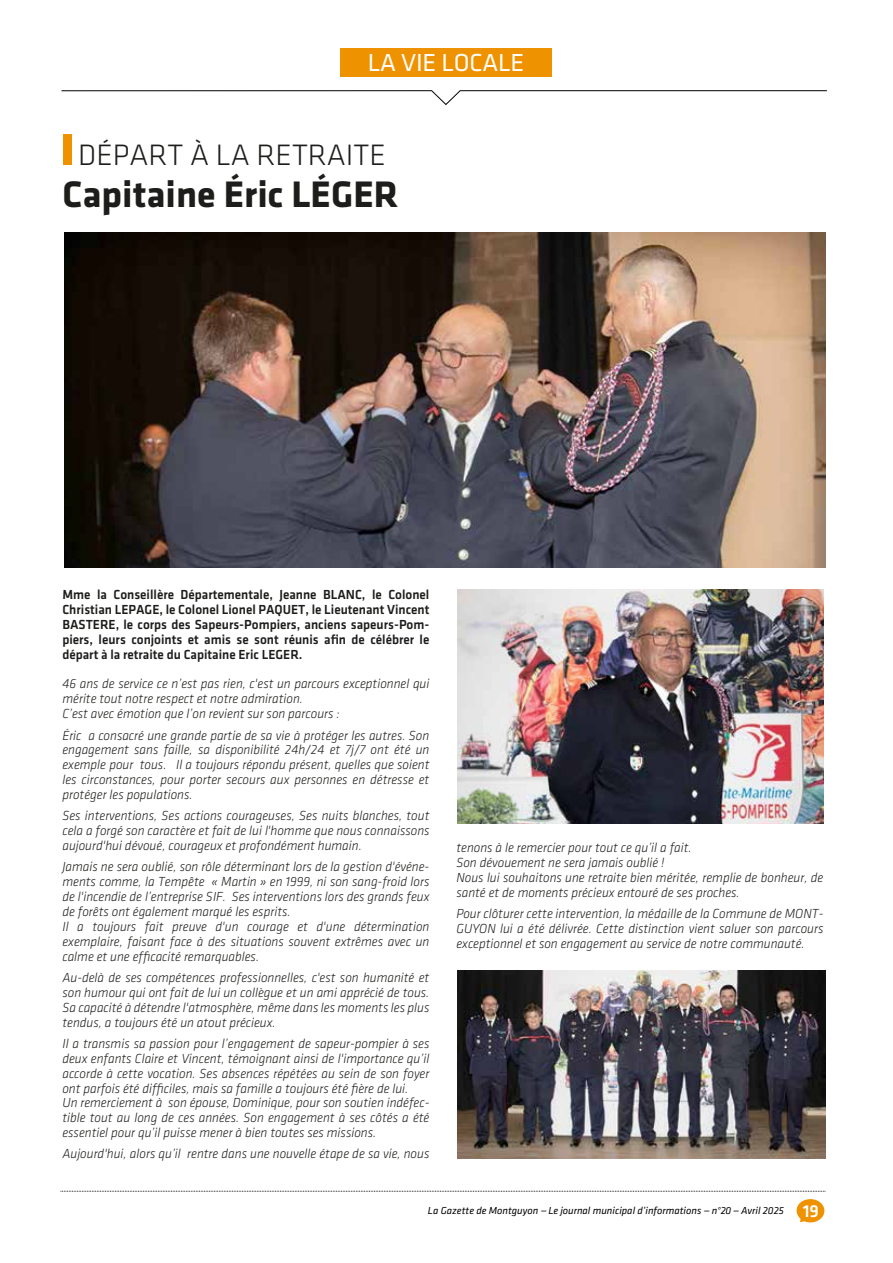
<style>
.page{position:relative;width:893px;height:1263px;background:#fff}
.page>*{position:absolute;margin:0;border:0;box-sizing:border-box;transform-origin:0 0}
.t1{font:700 38.25px "Klavika";color:#1d1d1b}
.t2{font:300 30.6px "Klavika";color:#1d1d1b}
.t3{font:25.5px "Klavika";letter-spacing:-.01em;color:#fff}
.t4{font:italic 300 13.65px/14.9px "Klavika";color:#1d1d1b}
.t5{font:500 13.65px/14.9px "Klavika";color:#1d1d1b;text-align:justify}
.t6{font:italic 10.5px "Klavika";color:#010000}
.s1{font-weight:500;font-style:normal;font-size:18px;color:#fff}
</style>
<div class="page">
<svg style="left:796px;top:1199px;width:28px;height:23px"></svg>
<svg style="left:60px;top:1191px;width:765px;height:1px"></svg>
<svg style="left:61px;top:90px;width:766px;height:15px"></svg>
<div style="left:340px;top:48px;width:211px;height:29px;background:#ef9200"></div>
<div style="left:63px;top:134px;width:8px;height:31px;background:#ef9200"></div>
<img style="left:457px;top:970px;width:368px;height:188px">
<img style="left:65px;top:232px;width:760px;height:335px">
<img style="left:457px;top:589px;width:366px;height:234px">
<h3 class="t3" style="left:368px;top:49px;width:158px">LA VIE LOCALE</h3>
<h2 class="t2" style="left:78px;top:139px;width:309px">DÉPART À LA RETRAITE</h2>
<h1 class="t1" style="left:63px;top:174px;width:337px">Capitaine Éric LÉGER</h1>
<p class="t5" style="left:62px;top:587px;width:369px">Mme la Conseillère Départementale, Jeanne BLANC, le Colonel Christian LEPAGE, le Colonel Lionel PAQUET, le Lieutenant Vincent BASTERE, le corps des Sapeurs-Pompiers, anciens sapeurs-Pom&shy;piers, leurs conjoints et amis se sont réunis afin de célébrer le départ à la retraite du Capitaine Eric LEGER.</p>
<p class="t4" style="left:62px;top:677px;width:369px">46 ans de service ce n’est pas rien, c'est un parcours exceptionnel qui mérite tout notre respect et notre admiration.<br>C’est avec émotion que l’on revient sur son parcours :</p>
<p class="t4" style="left:62px;top:728px;width:369px;text-align:justify">Éric a consacré une grande partie de sa vie à protéger les autres. Son engagement sans faille, sa disponibilité 24h/24 et 7j/7 ont été un exemple pour tous. Il a toujours répondu présent, quelles que soient les circonstances, pour porter secours aux personnes en détresse et protéger les populations.</p>
<p class="t4" style="left:62px;top:808px;width:369px;text-align:justify">Ses interventions, Ses actions courageuses, Ses nuits blanches, tout cela a forgé son caractère et fait de lui l'homme que nous connaissons aujourd'hui dévoué, courageux et profondément humain.</p>
<p class="t4" style="left:62px;top:859px;width:369px">Jamais ne sera oublié, son rôle déterminant lors de la gestion d'événe&shy;ments comme, la Tempête « Martin » en 1999, ni son sang-froid lors de l'incendie de l’entreprise SIF. Ses interventions lors des grands feux de forêts ont également marqué les esprits.<br>Il a toujours fait preuve d'un courage et d'une détermination exemplaire, faisant face à des situations souvent extrêmes avec un calme et une efficacité remarquables.</p>
<p class="t4" style="left:62px;top:970px;width:369px;text-align:justify">Au-delà de ses compétences professionnelles, c'est son humanité et son humour qui ont fait de lui un collègue et un ami apprécié de tous.<br>Sa capacité à détendre l'atmosphère, même dans les moments les plus tendus, a toujours été un atout précieux.</p>
<p class="t4" style="left:62px;top:1036px;width:369px">Il a transmis sa passion pour l’engagement de sapeur-pompier à ses deux enfants Claire et Vincent, témoignant ainsi de l'importance qu’il accorde à cette vocation. Ses absences répétées au sein de son foyer ont parfois été difficiles, mais sa famille a toujours été fière de lui.<br>Un remerciement à son épouse, Dominique, pour son soutien indéfec&shy;tible tout au long de ces années. Son engagement à ses côtés a été essentiel pour qu’il puisse mener à bien toutes ses missions.</p>
<p class="t4" style="left:62px;top:1147px;width:368px">Aujourd'hui, alors qu’il rentre dans une nouvelle étape de sa vie, nous</p>
<p class="t4" style="left:456px;top:840px;width:369px">tenons à le remercier pour tout ce qu’il a fait.<br>Son dévouement ne sera jamais oublié !<br>Nous lui souhaitons une retraite bien méritée, remplie de bonheur, de santé et de moments précieux entouré de ses proches.</p>
<p class="t4" style="left:456px;top:906px;width:368px;text-align:justify">Pour clôturer cette intervention, la médaille de la Commune de MONT-GUYON lui a été délivrée. Cette distinction vient saluer son parcours exceptionnel et son engagement au service de notre communauté.</p>
<p class="t6" style="left:428px;top:1205px;width:393px">La Gazette de Montguyon —Le journal municipal d’informations — n°20 — Avril 2025 <span class="s1">19</span></p>
</div>
